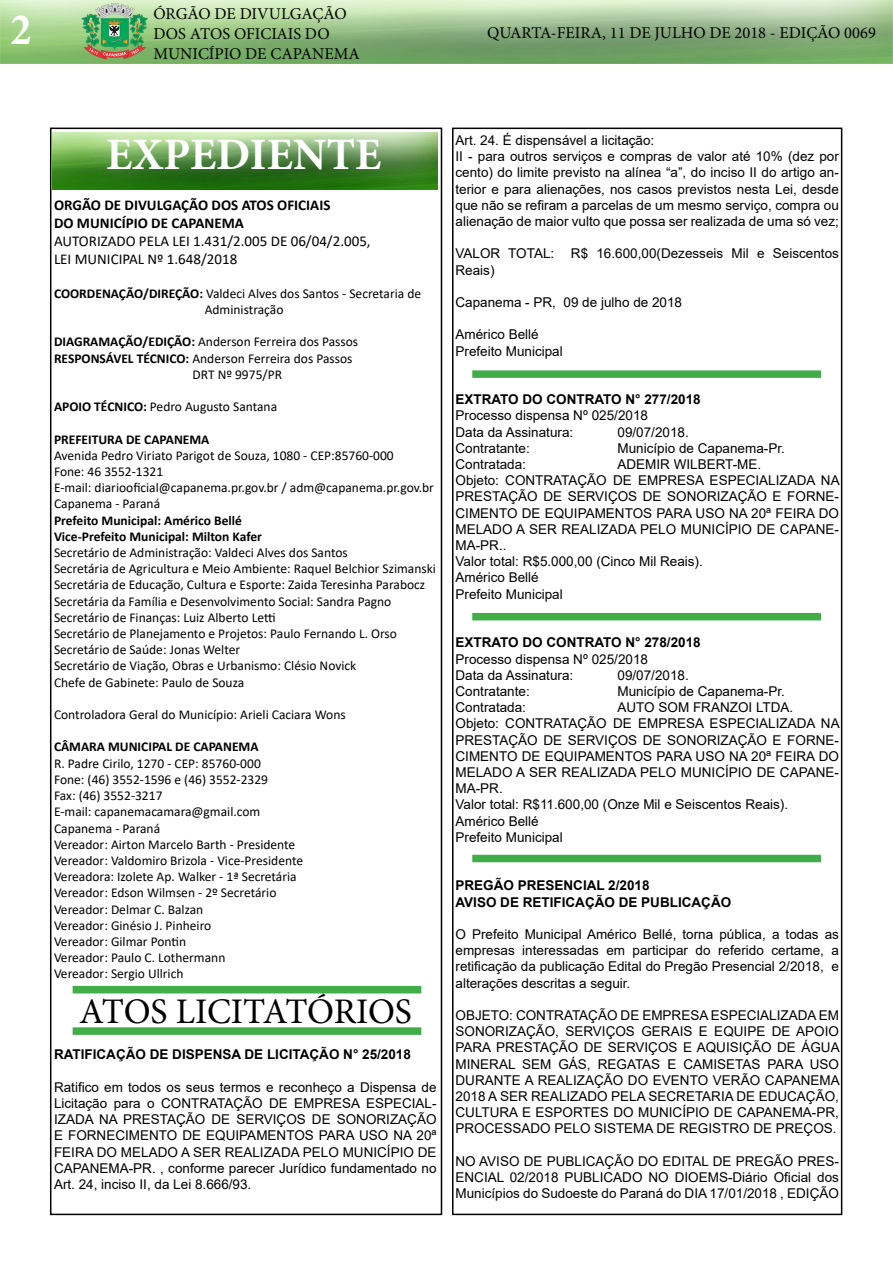
<style>
.page{position:relative;width:893px;height:1263px;background:#fff}
.page>*{position:absolute;margin:0;border:0;box-sizing:border-box;transform-origin:0 0}
.t1{font:700 45px "Minion Pro";color:#fff}
.t2{font:700 condensed 45px "Minion Pro";color:#fff}
.t3{font:36px "Minion Pro";letter-spacing:-.01em;color:#000}
.t4{font:16.5px/19.8px "Minion Pro";color:#000}
.t5{font:15px/18px "Calibri";color:#000}
.t6{font:700 15px/18px "Calibri";color:#000}
.t7{font:13.5px/16.2px "Arial";color:#000}
.t8{font:13.5px/16.2px "Calibri";color:#000}
.t9{font:700 13.5px/16.2px "Arial";color:#000}
.t10{font:700 13.5px/16.2px "Calibri";color:#000}
.s1{font-weight:700}
</style>
<div class="page">
<div style="left:50px;top:128px;width:392px;height:1087px;border:2px solid #000"></div>
<img style="left:0;top:0;width:893px;height:64px">
<div style="left:452px;top:128px;width:390px;height:1087px;border:2px solid #000"></div>
<img style="left:53px;top:132px;width:384px;height:58px">
<div style="left:73px;top:986px;width:348px;height:7px;background:#41ad49"></div>
<div style="left:73px;top:1027px;width:348px;height:8px;background:#41ad49"></div>
<div style="left:472px;top:613px;width:349px;height:7px;background:#41ad49"></div>
<div style="left:472px;top:370px;width:349px;height:8px;background:#41ad49"></div>
<div style="left:472px;top:855px;width:349px;height:7px;background:#41ad49"></div>
<h1 class="t2" style="left:11px;top:-1px;width:22px">2</h1>
<p class="t4" style="left:153px;top:4px;width:208px">ÓRGÃO DE DIVULGAÇÃO<br>DOS ATOS OFICIAIS DO<br>MUNICÍPIO DE CAPANEMA</p>
<p class="t4" style="left:487px;top:23px;width:390px">QUARTA-FEIRA, 11 DE JULHO DE 2018 - EDIÇÃO 0069</p>
<h1 class="t1" style="left:106px;top:123px;width:277px">EXPEDIENTE</h1>
<p class="t6" style="left:54px;top:195px;width:278px">ORGÃO DE DIVULGAÇÃO DOS ATOS OFICIAIS<br>DO MUNICÍPIO DE CAPANEMA</p>
<p class="t5" style="left:54px;top:231px;width:318px">AUTORIZADO PELA LEI 1.431/2.005 DE 06/04/2.005,<br>LEI MUNICIPAL Nº 1.648/2018</p>
<p class="t8" style="left:205px;top:285px;width:218px;text-indent:-151px"><span class="s1">COORDENAÇÃO/DIREÇÃO:</span> Valdeci Alves dos Santos - Secretaria de<br>Administração</p>
<p class="t8" style="left:54px;top:333px;width:306px"><span class="s1">DIAGRAMAÇÃO/EDIÇÃO:</span> Anderson Ferreira dos Passos</p>
<p class="t8" style="left:54px;top:350px;width:300px"><span class="s1">RESPONSÁVEL TÉCNICO:</span> Anderson Ferreira dos Passos</p>
<p class="t8" style="left:193px;top:366px;width:91px">DRT Nº 9975/PR</p>
<p class="t8" style="left:54px;top:398px;width:225px"><span class="s1">APOIO TÉCNICO:</span> Pedro Augusto Santana</p>
<p class="t10" style="left:54px;top:431px;width:157px">PREFEITURA DE CAPANEMA</p>
<p class="t8" style="left:54px;top:447px;width:381px">Avenida Pedro Viriato Parigot de Souza, 1080 - CEP:85760-000<br>Fone: 46 3552-1321<br>E-mail: diariooficial@capanema.pr.gov.br / adm@capanema.pr.gov.br Capanema - Paraná</p>
<p class="t10" style="left:54px;top:512px;width:209px">Prefeito Municipal: Américo Bellé<br>Vice-Prefeito Municipal: Milton Kafer</p>
<p class="t8" style="left:54px;top:544px;width:384px">Secretário de Administração: Valdeci Alves dos Santos<br>Secretária de Agricultura e Meio Ambiente: Raquel Belchior Szimanski Secretária de Educação, Cultura e Esporte: Zaida Teresinha Parabocz Secretária da Família e Desenvolvimento Social: Sandra Pagno Secretário de Finanças: Luiz Alberto Letti<br>Secretário de Planejamento e Projetos: Paulo Fernando L. Orso Secretário de Saúde: Jonas Welter<br>Secretário de Viação, Obras e Urbanismo: Clésio Novick<br>Chefe de Gabinete: Paulo de Souza</p>
<p class="t8" style="left:54px;top:706px;width:293px">Controladora Geral do Município: Arieli Caciara Wons</p>
<p class="t10" style="left:54px;top:739px;width:206px">CÂMARA MUNICIPAL DE CAPANEMA</p>
<p class="t8" style="left:54px;top:755px;width:251px">R. Padre Cirilo, 1270 - CEP: 85760-000<br>Fone: (46) 3552-1596 e (46) 3552-2329<br>Fax: (46) 3552-3217<br>E-mail: capanemacamara@gmail.com Capanema - Paraná<br>Vereador: Airton Marcelo Barth - Presidente Vereador: Valdomiro Brizola - Vice-Presidente Vereadora: Izolete Ap. Walker - 1ª Secretária Vereador: Edson Wilmsen - 2º Secretário Vereador: Delmar C. Balzan<br>Vereador: Ginésio J. Pinheiro<br>Vereador: Gilmar Pontin<br>Vereador: Paulo C. Lothermann<br>Vereador: Sergio Ullrich</p>
<h2 class="t3" style="left:79px;top:987px;width:334px">ATOS LICITATÓRIOS</h2>
<p class="t9" style="left:54px;top:1047px;width:358px">RATIFICAÇÃO DE DISPENSA DE LICITAÇÃO N° 25/2018</p>
<p class="t7" style="left:54px;top:1079px;width:384px;text-align:justify">Ratifico em todos os seus termos e reconheço a Dispensa de Licitação para o CONTRATAÇÃO DE EMPRESA ESPECIAL-IZADA NA PRESTAÇÃO DE SERVIÇOS DE SONORIZAÇÃO E FORNECIMENTO DE EQUIPAMENTOS PARA USO NA 20ª FEIRA DO MELADO A SER REALIZADA PELO MUNICÍPIO DE CAPANEMA-PR. , conforme parecer Jurídico fundamentado no Art. 24, inciso II, da Lei 8.666/93.</p>
<p class="t7" style="left:455px;top:132px;width:385px">Art. 24. É dispensável a licitação:<br>II - para outros serviços e compras de valor até 10% (dez por cento) do limite previsto na alínea “a”, do inciso II do artigo an&shy;terior e para alienações, nos casos previstos nesta Lei, desde que não se refiram a parcelas de um mesmo serviço, compra ou alienação de maior vulto que possa ser realizada de uma só vez;</p>
<p class="t7" style="left:455px;top:245px;width:385px">VALOR TOTAL: R$ 16.600,00(Dezesseis Mil e Seiscentos<br>Reais)</p>
<p class="t7" style="left:455px;top:294px;width:228px">Capanema - PR, 09 de julho de 2018</p>
<p class="t7" style="left:455px;top:326px;width:109px">Américo Bellé<br>Prefeito Municipal</p>
<p class="t9" style="left:455px;top:392px;width:247px">EXTRATO DO CONTRATO N° 277/2018</p>
<p class="t7" style="left:455px;top:407px;width:194px">Processo dispensa Nº 025/2018<br>Data da Assinatura:</p>
<p class="t7" style="left:617px;top:424px;width:73px">09/07/2018.</p>
<p class="t7" style="left:455px;top:440px;width:76px">Contratante:</p>
<p class="t7" style="left:617px;top:440px;width:169px">Município de Capanema-Pr.</p>
<p class="t7" style="left:455px;top:456px;width:72px">Contratada:</p>
<p class="t7" style="left:455px;top:456px;width:386px;text-indent:162px">ADEMIR WILBERT-ME.<br>Objeto: CONTRATAÇÃO DE EMPRESA ESPECIALIZADA NA PRESTAÇÃO DE SERVIÇOS DE SONORIZAÇÃO E FORNE-CIMENTO DE EQUIPAMENTOS PARA USO NA 20ª FEIRA DO MELADO A SER REALIZADA PELO MUNICÍPIO DE CAPANE-MA-PR..<br>Valor total: R$5.000,00 (Cinco Mil Reais).<br>Américo Bellé<br>Prefeito Municipal</p>
<p class="t9" style="left:455px;top:635px;width:247px">EXTRATO DO CONTRATO N° 278/2018</p>
<p class="t7" style="left:455px;top:650px;width:194px">Processo dispensa Nº 025/2018<br>Data da Assinatura:</p>
<p class="t7" style="left:617px;top:667px;width:73px">09/07/2018.</p>
<p class="t7" style="left:455px;top:683px;width:76px">Contratante:</p>
<p class="t7" style="left:617px;top:683px;width:169px">Município de Capanema-Pr.</p>
<p class="t7" style="left:455px;top:699px;width:72px">Contratada:</p>
<p class="t7" style="left:455px;top:699px;width:386px;text-indent:162px">AUTO SOM FRANZOI LTDA.<br>Objeto: CONTRATAÇÃO DE EMPRESA ESPECIALIZADA NA PRESTAÇÃO DE SERVIÇOS DE SONORIZAÇÃO E FORNE-CIMENTO DE EQUIPAMENTOS PARA USO NA 20ª FEIRA DO MELADO A SER REALIZADA PELO MUNICÍPIO DE CAPANE-MA-PR.<br>Valor total: R$11.600,00 (Onze Mil e Seiscentos Reais).<br>Américo Bellé<br>Prefeito Municipal</p>
<p class="t9" style="left:455px;top:878px;width:277px">PREGÃO PRESENCIAL 2/2018<br>AVISO DE RETIFICAÇÃO DE PUBLICAÇÃO</p>
<p class="t7" style="left:455px;top:926px;width:385px;text-align:justify">O Prefeito Municipal Américo Bellé, torna pública, a todas as empresas interessadas em participar do referido certame, a retificação da publicação Edital do Pregão Presencial 2/2018, e alterações descritas a seguir.</p>
<p class="t7" style="left:455px;top:1007px;width:386px;text-align:justify">OBJETO: CONTRATAÇÃO DE EMPRESA ESPECIALIZADA EM SONORIZAÇÃO, SERVIÇOS GERAIS E EQUIPE DE APOIO PARA PRESTAÇÃO DE SERVIÇOS E AQUISIÇÃO DE ÁGUA MINERAL SEM GÁS, REGATAS E CAMISETAS PARA USO DURANTE A REALIZAÇÃO DO EVENTO VERÃO CAPANEMA 2018 A SER REALIZADO PELA SECRETARIA DE EDUCAÇÃO, CULTURA E ESPORTES DO MUNICÍPIO DE CAPANEMA-PR, PROCESSADO PELO SISTEMA DE REGISTRO DE PREÇOS.</p>
<p class="t7" style="left:455px;top:1153px;width:385px;text-align:justify">NO AVISO DE PUBLICAÇÃO DO EDITAL DE PREGÃO PRES-ENCIAL 02/2018 PUBLICADO NO DIOEMS-Diário Oficial dos Municípios do Sudoeste do Paraná do DIA 17/01/2018 , EDIÇÃO</p>
</div>
